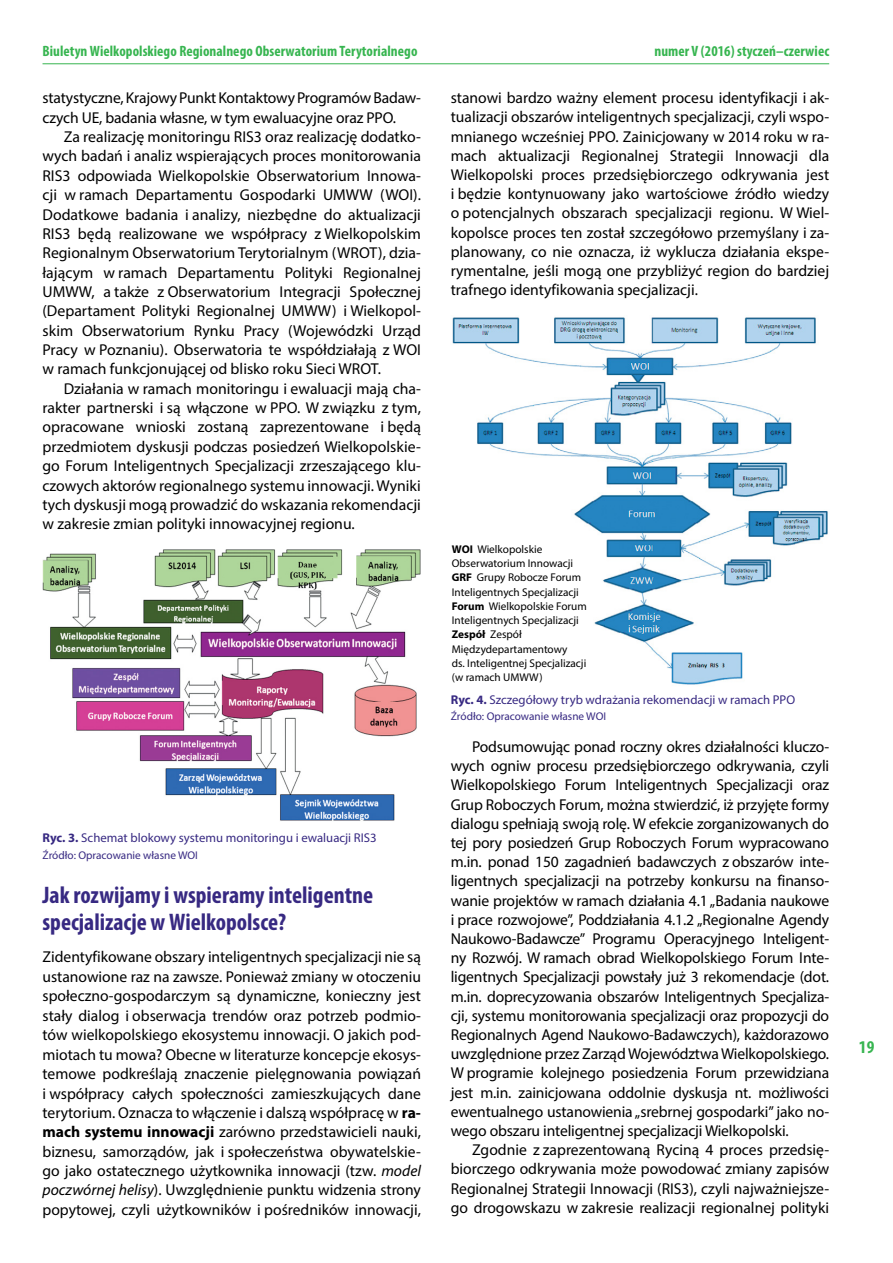
<style>
.page{position:relative;width:893px;height:1263px;background:#fff}
.page>*{position:absolute;margin:0;border:0;box-sizing:border-box;transform-origin:0 0}
.t1{font:700 condensed 24px/27px "Myriad Pro";color:#372982}
.t2{font:700 condensed 18px "Myriad Pro";color:#37b550}
.t3{font:15.75px/19.2px "Myriad Pro";color:#000;text-align:justify}
.t4{font:700 condensed 15px "Myriad Pro";letter-spacing:.005em;color:#37b550}
.t5{font:12.75px "Myriad Pro";color:#372982}
.t6{font:11.25px/14.2px "Myriad Pro";color:#000}
.t7{font:11.25px "Myriad Pro";color:#372982}
.s1{font-weight:700}
.s2{font-style:italic}
</style>
<div class="page">
<hr style="left:43px;top:63px;width:786px;height:1px;background:#37b550">
<img style="left:43px;top:550px;width:378px;height:271px">
<img style="left:452px;top:317px;width:376px;height:368px">
<p class="t4" style="left:43px;top:42px;width:376px">Biuletyn Wielkopolskiego Regionalnego Obserwatorium Terytorialnego</p>
<p class="t4" style="left:654px;top:42px;width:176px">numer V (2016) styczeń–czerwiec</p>
<p class="t3" style="left:43px;top:88px;width:380px">statystyczne, Krajowy Punkt Kontaktowy Programów Badaw&shy;czych UE, badania własne, w tym ewaluacyjne oraz PPO.</p>
<p class="t3" style="left:43px;top:127px;width:380px;text-indent:21px">Za realizację monitoringu RIS3 oraz realizację dodatko&shy;wych badań i analiz wspierających proces monitorowania RIS3 odpowiada Wielkopolskie Obserwatorium Innowa&shy;cji w ramach Departamentu Gospodarki UMWW (WOI).<br>Dodatkowe badania i analizy, niezbędne do aktualizacji RIS3 będą realizowane we współpracy z Wielkopolskim Regionalnym Obserwatorium Terytorialnym (WROT), dzia&shy;łającym w ramach Departamentu Polityki Regionalnej UMWW, a także z Obserwatorium Integracji Społecznej (Departament Polityki Regionalnej UMWW) i Wielkopol&shy;skim Obserwatorium Rynku Pracy (Wojewódzki Urząd Pracy w Poznaniu). Obserwatoria te współdziałają z WOI w ramach funkcjonującej od blisko roku Sieci WROT.</p>
<p class="t3" style="left:43px;top:379px;width:380px;text-indent:21px">Działania w ramach monitoringu i ewaluacji mają cha&shy;rakter partnerski i są włączone w PPO. W związku z tym, opracowane wnioski zostaną zaprezentowane i będą przedmiotem dyskusji podczas posiedzeń Wielkopolskie&shy;go Forum Inteligentnych Specjalizacji zrzeszającego klu&shy;czowych aktorów regionalnego systemu innowacji. Wyniki tych dyskusji mogą prowadzić do wskazania rekomendacji w zakresie zmian polityki innowacyjnej regionu.</p>
<p class="t5" style="left:43px;top:830px;width:336px"><span class="s1">Ryc. 3.</span> Schemat blokowy systemu monitoringu i ewaluacji RIS3</p>
<p class="t7" style="left:43px;top:848px;width:157px">Źródło: Opracowanie własne WOI</p>
<h1 class="t1" style="left:43px;top:881px;width:332px">Jak rozwijamy i wspieramy inteligentne specjalizacje w Wielkopolsce?</h1>
<p class="t3" style="left:43px;top:947px;width:380px">Zidentyfikowane obszary inteligentnych specjalizacji nie są ustanowione raz na zawsze. Ponieważ zmiany w otoczeniu społeczno-gospodarczym są dynamiczne, konieczny jest stały dialog i obserwacja trendów oraz potrzeb podmio&shy;tów wielkopolskiego ekosystemu innowacji. O jakich pod&shy;miotach tu mowa? Obecne w literaturze koncepcje ekosys&shy;temowe podkreślają znaczenie pielęgnowania powiązań i współpracy całych społeczności zamieszkujących dane terytorium. Oznacza to włączenie i dalszą współpracę w <span class="s1">ra&shy;mach systemu innowacji</span> zarówno przedstawicieli nauki, biznesu, samorządów, jak i społeczeństwa obywatelskie&shy;go jako ostatecznego użytkownika innowacji (tzw. <span class="s2">model poczwórnej helisy</span>). Uwzględnienie punktu widzenia strony popytowej, czyli użytkowników i pośredników innowacji,</p>
<p class="t3" style="left:451px;top:88px;width:380px">stanowi bardzo ważny element procesu identyfikacji i ak&shy;tualizacji obszarów inteligentnych specjalizacji, czyli wspo&shy;mnianego wcześniej PPO. Zainicjowany w 2014 roku w ra&shy;mach aktualizacji Regionalnej Strategii Innowacji dla Wielkopolski proces przedsiębiorczego odkrywania jest i będzie kontynuowany jako wartościowe źródło wiedzy o potencjalnych obszarach specjalizacji regionu. W Wiel&shy;kopolsce proces ten został szczegółowo przemyślany i za&shy;planowany, co nie oznacza, iż wyklucza działania ekspe&shy;rymentalne, jeśli mogą one przybliżyć region do bardziej trafnego identyfikowania specjalizacji.</p>
<p class="t6" style="left:452px;top:542px;width:137px"><span class="s1">WOI</span> Wielkopolskie<br>Obserwatorium Innowacji<br><span class="s1">GRF</span> Grupy Robocze Forum<br>Inteligentnych Specjalizacji<br><span class="s1">Forum</span> Wielkopolskie Forum<br>Inteligentnych Specjalizacji<br><span class="s1">Zespół</span> Zespół<br>Międzydepartamentowy<br>ds. Inteligentnej Specjalizacji (w ramach UMWW)</p>
<p class="t5" style="left:451px;top:692px;width:346px"><span class="s1">Ryc. 4.</span> Szczegółowy tryb wdrażania rekomendacji w ramach PPO</p>
<p class="t7" style="left:451px;top:710px;width:157px">Źródło: Opracowanie własne WOI</p>
<p class="t3" style="left:451px;top:737px;width:380px;text-indent:21px">Podsumowując ponad roczny okres działalności kluczo&shy;wych ogniw procesu przedsiębiorczego odkrywania, czyli Wielkopolskiego Forum Inteligentnych Specjalizacji oraz Grup Roboczych Forum, można stwierdzić, iż przyjęte formy dialogu spełniają swoją rolę. W efekcie zorganizowanych do tej pory posiedzeń Grup Roboczych Forum wypracowano m.in. ponad 150 zagadnień badawczych z obszarów inte&shy;ligentnych specjalizacji na potrzeby konkursu na finanso&shy;wanie projektów w ramach działania 4.1 „Badania naukowe i prace rozwojowe”, Poddziałania 4.1.2 „Regionalne Agendy Naukowo-Badawcze” Programu Operacyjnego Inteligent&shy;ny Rozwój. W ramach obrad Wielkopolskiego Forum Inte&shy;ligentnych Specjalizacji powstały już 3 rekomendacje (dot. m.in. doprecyzowania obszarów Inteligentnych Specjaliza&shy;cji, systemu monitorowania specjalizacji oraz propozycji do Regionalnych Agend Naukowo-Badawczych), każdorazowo uwzględnione przez Zarząd Województwa Wielkopolskiego.<br>W programie kolejnego posiedzenia Forum przewidziana jest m.in. zainicjowana oddolnie dyskusja nt. możliwości ewentualnego ustanowienia „srebrnej gospodarki” jako no&shy;wego obszaru inteligentnej specjalizacji Wielkopolski.</p>
<p class="t3" style="left:451px;top:1140px;width:380px;text-indent:21px">Zgodnie z zaprezentowaną Ryciną 4 proces przedsię&shy;biorczego odkrywania może powodować zmiany zapisów Regionalnej Strategii Innowacji (RIS3), czyli najważniejsze&shy;go drogowskazu w zakresie realizacji regionalnej polityki</p>
<p class="t2" style="left:859px;top:1035px;width:17px">19</p>
</div>
